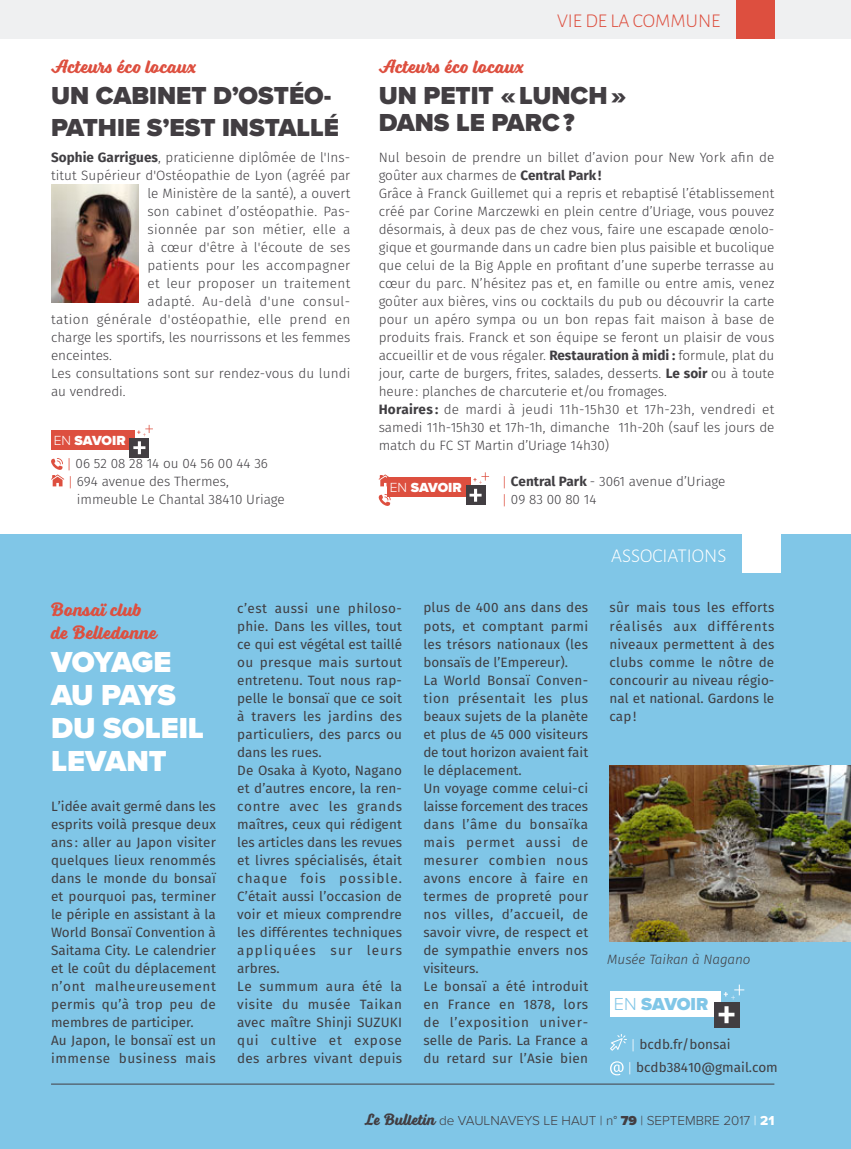
<style>
.page{position:relative;width:851px;height:1149px;background:#fff}
.page>*{position:absolute;margin:0;border:0;box-sizing:border-box;transform-origin:0 0}
.t1{font:900 30px/33px "Proxima Nova";color:#fff}
.t2{font:900 25.5px/27px "Proxima Nova";color:#423e42}
.t3{font:700 19.5px/22.5px "Voltage";color:#dd4f3f}
.t4{font:300 19.5px "Alegreya Sans";color:#dd4f3f}
.t5{font:300 19.5px "Alegreya Sans";color:#fff}
.t6{font:900 18px "Proxima Nova";color:#80c6e7}
.t7{font:900 13.65px "Proxima Nova";color:#fff}
.t8{font:13.5px/18px "Fira Sans";letter-spacing:.01em;color:#403e42}
.t9{font:300 13.5px/18px "Fira Sans";letter-spacing:.005em;color:#403e42}
.t10{font:300 13.5px "Fira Sans";letter-spacing:.025em;color:#403e42}
.t11{font:300 13.5px "Fira Sans";letter-spacing:.03em;color:#403e42}
.t12{font:300 13.5px "Proxima Nova";color:#423e42}
.t13{font:italic 300 13.5px "Fira Sans";color:#403e42}
.s1{font-weight:700}
.s2{font-weight:300}
.s3{color:#dd4f3f}
.s4{font-weight:300;color:#fff}
.s5{font-family:"Voltage";font-weight:700;font-size:16.5px}
.s6{font-weight:900}
.s7{color:#fff}
.s8{font-family:"Proxima Nova Extrabld";font-weight:400;color:#fff}
</style>
<div class="page">
<div style="left:0;top:0;width:850px;height:38px;background:#eff0f1"></div>
<div style="left:1px;top:534px;width:849px;height:614px;background:#80c6e7"></div>
<div style="left:742px;top:534px;width:38px;height:39px;background:#fff"></div>
<div style="left:736px;top:0;width:38px;height:38px;background:#dd4f3f"></div>
<div style="left:610px;top:991px;width:110px;height:25px;background:#fff"></div>
<div style="left:713px;top:1001px;width:26px;height:26px;background:#423e42"></div>
<svg style="left:718px;top:1006px;width:16px;height:16px"></svg>
<svg style="left:723px;top:984px;width:21px;height:15px"></svg>
<svg style="left:610px;top:1034px;width:16px;height:16px"></svg>
<svg style="left:610px;top:1061px;width:13px;height:13px"></svg>
<img style="left:609px;top:765px;width:241px;height:176px">
<svg style="left:378px;top:474px;width:11px;height:12px"></svg>
<svg style="left:378px;top:494px;width:12px;height:12px"></svg>
<svg style="left:51px;top:458px;width:13px;height:28px"></svg>
<div style="left:51px;top:430px;width:84px;height:19px;background:#dd4f3f"></div>
<div style="left:130px;top:438px;width:19px;height:19px;background:#423e42"></div>
<svg style="left:133px;top:425px;width:20px;height:29px"></svg>
<div style="left:387px;top:477px;width:84px;height:20px;background:#dd4f3f"></div>
<div style="left:466px;top:485px;width:19px;height:20px;background:#423e42"></div>
<svg style="left:469px;top:472px;width:20px;height:29px"></svg>
<img style="left:51px;top:185px;width:88px;height:117px">
<hr style="left:51px;top:1083px;width:723px;height:1px;background:#423e42">
<h3 class="t3" style="left:51px;top:58px;width:147px">Acteurs éco locaux</h3>
<h2 class="t2" style="left:51px;top:82px;width:289px;line-height:31.5px">UN CABINET D’OSTÉO-<br>PATHIE S’EST INSTALLÉ</h2>
<p class="t9" style="left:51px;top:149px;width:301px"><span class="s1">Sophie Garrigues</span>, praticienne diplômée de l'Ins-</p>
<p class="t9" style="left:51px;top:167px;width:301px">titut Supérieur d'Ostéopathie de Lyon (agréé par</p>
<p class="t9" style="left:147px;top:185px;width:204px">le Ministère de la santé), a ouvert</p>
<p class="t9" style="left:147px;top:203px;width:204px">son cabinet d’ostéopathie. Pas-</p>
<p class="t10" style="left:147px;top:224px;width:204px">sionnée par son métier, elle a</p>
<p class="t9" style="left:147px;top:239px;width:204px">à cœur d'être à l'écoute de ses</p>
<p class="t10" style="left:147px;top:260px;width:204px">patients pour les accompagner</p>
<p class="t10" style="left:147px;top:278px;width:204px">et leur proposer un traitement</p>
<p class="t11" style="left:147px;top:296px;width:204px">adapté. Au-delà d'une consul-</p>
<p class="t11" style="left:51px;top:314px;width:301px">tation générale d'ostéopathie, elle prend en</p>
<p class="t9" style="left:51px;top:329px;width:301px">charge les sportifs, les nourrissons et les femmes</p>
<p class="t9" style="left:51px;top:347px;width:62px">enceintes.</p>
<p class="t9" style="left:51px;top:365px;width:301px">Les consultations sont sur rendez-vous du lundi</p>
<p class="t9" style="left:51px;top:383px;width:76px">au vendredi.</p>
<p class="t7" style="left:54px;top:435px;width:73px"><span class="s2">EN</span> SAVOIR</p>
<p class="t9" style="left:67px;top:455px;width:203px"><span class="s3">|</span> 06 52 08 28 14 ou 04 56 00 44 36 <span class="s3">|</span> 694 avenue des Thermes,</p>
<p class="t9" style="left:77px;top:491px;width:209px">immeuble Le Chantal 38410 Uriage</p>
<h3 class="t4" style="left:557px;top:13px;width:165px">VIE DE LA COMMUNE</h3>
<h3 class="t3" style="left:378px;top:58px;width:147px">Acteurs éco locaux</h3>
<h2 class="t2" style="left:378px;top:84px;width:249px">UN PETIT « LUNCH »<br>DANS LE PARC ?</h2>
<p class="t9" style="left:378px;top:149px;width:397px">Nul besoin de prendre un billet d’avion pour New York afin de goûter aux charmes de <span class="s1">Central Park !<br></span>Grâce à Franck Guillemet qui a repris et rebaptisé l’établissement créé par Corine Marczewki en plein centre d’Uriage, vous pouvez désormais, à deux pas de chez vous, faire une escapade œnolo&shy;gique et gourmande dans un cadre bien plus paisible et bucolique que celui de la Big Apple en profitant d’une superbe terrasse au cœur du parc. N’hésitez pas et, en famille ou entre amis, venez goûter aux bières, vins ou cocktails du pub ou découvrir la carte pour un apéro sympa ou un bon repas fait maison à base de produits frais. Franck et son équipe se feront un plaisir de vous accueillir et de vous régaler. <span class="s1">Restauration à midi :</span> formule, plat du jour, carte de burgers, frites, salades, desserts. <span class="s1">Le soir</span> ou à toute heure : planches de charcuterie et/ou fromages.<br><span class="s1">Horaires :</span> de mardi à jeudi 11h-15h30 et 17h-23h, vendredi et samedi 11h-15h30 et 17h-1h, dimanche 11h-20h (sauf les jours de match du FC ST Martin d’Uriage 14h30)</p>
<p class="t9" style="left:501px;top:473px;width:225px"><span class="s3">|</span> <span class="s1">Central Park</span> - 3061 avenue d’Uriage <span class="s3">|</span> 09 83 00 80 14</p>
<p class="t7" style="left:390px;top:482px;width:73px"><span class="s2">EN</span> SAVOIR</p>
<h3 class="t5" style="left:611px;top:547px;width:117px">ASSOCIATIONS</h3>
<h3 class="t3" style="left:51px;top:601px;width:108px">Bonsaï club de Belledonne</h3>
<h1 class="t1" style="left:51px;top:647px;width:154px">VOYAGE<br>AU PAYS<br>DU SOLEIL<br>LEVANT</h1>
<p class="t8" style="left:51px;top:797px;width:166px">L’idée avait germé dans les esprits voilà presque deux ans : aller au Japon visiter quelques lieux renommés dans le monde du bonsaï et pourquoi pas, terminer le périple en assistant à la<br>World Bonsaï Convention à<br>Saitama City. Le calendrier et le coût du déplacement n’ont malheureusement permis qu’à trop peu de membres de participer.<br>Au Japon, le bonsaï est un immense business mais</p>
<p class="t8" style="left:237px;top:599px;width:166px">c’est aussi une philoso&shy;phie. Dans les villes, tout ce qui est végétal est taillé ou presque mais surtout entretenu. Tout nous rap&shy;pelle le bonsaï que ce soit à travers les jardins des particuliers, des parcs ou dans les rues.<br>De Osaka à Kyoto, Nagano et d’autres encore, la ren&shy;contre avec les grands maîtres, ceux qui rédigent les articles dans les revues et livres spécialisés, était chaque fois possible.<br>C’était aussi l’occasion de voir et mieux comprendre les différentes techniques appliquées sur leurs arbres.<br>Le summum aura été la visite du musée Taikan avec maître Shinji SUZUKI qui cultive et expose des arbres vivant depuis</p>
<p class="t8" style="left:423px;top:599px;width:166px">plus de 400 ans dans des pots, et comptant parmi les trésors nationaux (les bonsaïs de l’Empereur).<br>La World Bonsaï Conven&shy;tion présentait les plus beaux sujets de la planète et plus de 45 000 visiteurs de tout horizon avaient fait le déplacement.<br>Un voyage comme celui-ci laisse forcement des traces dans l’âme du bonsaïka mais permet aussi de mesurer combien nous avons encore à faire en termes de propreté pour nos villes, d’accueil, de savoir vivre, de respect et de sympathie envers nos visiteurs.<br>Le bonsaï a été introduit en France en 1878, lors de l’exposition univer&shy;selle de Paris. La France a du retard sur l’Asie bien</p>
<p class="t8" style="left:609px;top:599px;width:166px;text-align:justify">sûr mais tous les efforts réalisés aux différents niveaux permettent à des clubs comme le nôtre de concourir au niveau régio&shy;nal et national. Gardons le cap !</p>
<p class="t13" style="left:607px;top:953px;width:145px">Musée Taikan à Nagano</p>
<h3 class="t6" style="left:613px;top:997px;width:96px"><span class="s2">EN</span> SAVOIR</h3>
<p class="t8" style="left:627px;top:1033px;width:152px;line-height:23.1px"><span class="s4">|</span> bcdb.fr/bonsai<br><span class="s4">|</span> bcdb38410@gmail.com</p>
<p class="t12" style="left:365px;top:1115px;width:410px"><span class="s5">Le Bulletin</span> de VAULNAVEYS LE HAUT | n° <span class="s6">79</span> | SEPTEMBRE 2017 <span class="s7">|</span> <span class="s8">21</span></p>
</div>
